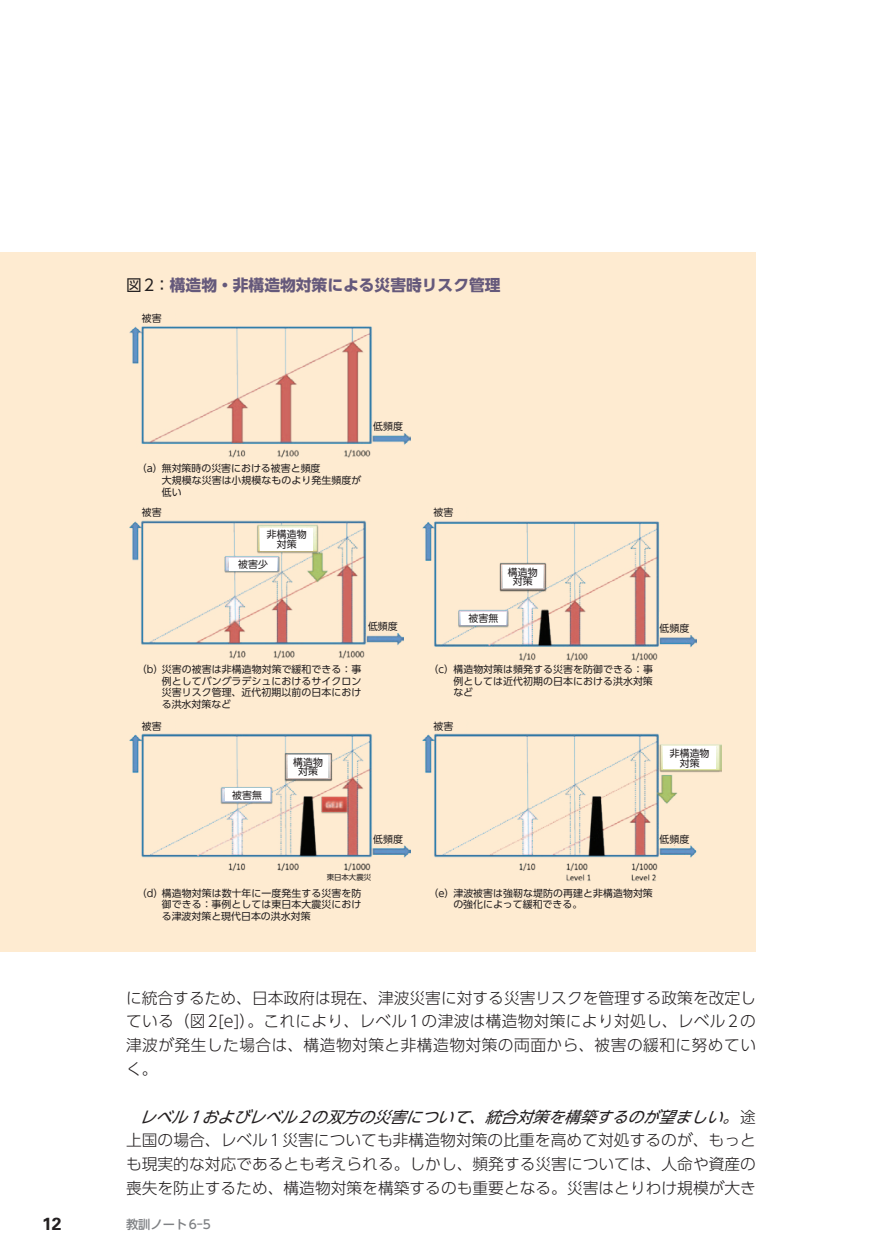
<style>
.page{position:relative;width:882px;height:1260px;background:#fff}
.page>*{position:absolute;margin:0;border:0;box-sizing:border-box;transform-origin:0 0}
.t1{font:700 17.5px "Univers LT Std";color:#231f20}
.t2{font:300 15.75px/23.8px "UD Shin Go Pro";letter-spacing:.01em;color:#231f20;text-align:justify}
.t3{font:700 15.75px "UD Shin Go Pro";color:#65597b}
.t4{font:500 12.25px "UD Shin Go Pro";color:#808285}
.t5{font:9.97px/11.9px "UD Shin Go Pro";letter-spacing:.005em;color:#231f20;text-align:center}
.t6{font:7.52px "UD Shin Go Pro";color:#231f20}
.s1{font-weight:400;color:#231f20}
.s2{font-weight:400;font-style:italic}
</style>
<div class="page">
<div style="left:0;top:252px;width:756px;height:699px;background:#feebd1"></div>
<img style="left:129px;top:326px;width:282px;height:132px">
<img style="left:129px;top:520px;width:275px;height:139px">
<img style="left:422px;top:521px;width:275px;height:140px">
<img style="left:129px;top:733px;width:282px;height:138px">
<img style="left:422px;top:733px;width:299px;height:148px">
<div style="left:373px;top:410px;width:37px;height:22px;background:#feebd1"></div>
<div style="left:368px;top:610px;width:37px;height:23px;background:#feebd1"></div>
<div style="left:229px;top:558px;width:48px;height:13px;background:#fff"></div>
<div style="left:461px;top:612px;width:45px;height:12px;background:#fff"></div>
<div style="left:660px;top:612px;width:37px;height:22px;background:#feebd1"></div>
<div style="left:373px;top:823px;width:37px;height:22px;background:#feebd1"></div>
<div style="left:660px;top:823px;width:37px;height:22px;background:#feebd1"></div>
<div style="left:261px;top:528px;width:52px;height:23px;background:#fff"></div>
<div style="left:503px;top:566px;width:39px;height:22px;background:#fff"></div>
<div style="left:289px;top:756px;width:39px;height:22px;background:#fff"></div>
<div style="left:664px;top:747px;width:52px;height:22px;background:#fff"></div>
<div style="left:225px;top:789px;width:44px;height:12px;background:#fff"></div>
<h2 class="t3" style="left:126px;top:272px;width:376px"><span class="s1">図2：</span>構造物・非構造物対策による災害時リスク管理</h2>
<p class="t5" style="left:142px;top:312px;width:21px">被害</p>
<p class="t5" style="left:373px;top:420px;width:31px">低頻度</p>
<p class="t5" style="left:162px;top:462px;width:201px;text-align:left;text-indent:-25px">（a）無対策時の災害における被害と頻度<br>大規模な災害は小規模なものより発生頻度が低い</p>
<p class="t5" style="left:142px;top:506px;width:21px">被害</p>
<p class="t5" style="left:267px;top:529px;width:41px;line-height:10px">非構造物対策</p>
<p class="t5" style="left:238px;top:558px;width:31px">被害少</p>
<p class="t5" style="left:368px;top:620px;width:31px">低頻度</p>
<p class="t5" style="left:162px;top:663px;width:201px;text-align:justify;text-indent:-25px">（b）災害の被害は非構造物対策で緩和できる：事例としてバングラデシュにおけるサイクロン災害リスク管理、近代初期以前の日本における洪水対策など</p>
<p class="t5" style="left:142px;top:720px;width:21px">被害</p>
<p class="t5" style="left:434px;top:506px;width:21px">被害</p>
<p class="t5" style="left:508px;top:566px;width:31px;line-height:10px">構造物対策</p>
<p class="t5" style="left:469px;top:612px;width:31px">被害無</p>
<p class="t5" style="left:660px;top:622px;width:31px">低頻度</p>
<p class="t5" style="left:453px;top:663px;width:201px;text-align:justify;text-indent:-25px">（c）構造物対策は頻発する災害を防御できる：事例としては近代初期の日本における洪水対策など</p>
<p class="t5" style="left:434px;top:720px;width:21px">被害</p>
<p class="t5" style="left:232px;top:789px;width:31px">被害無</p>
<p class="t5" style="left:293px;top:756px;width:31px;line-height:10px">構造物対策</p>
<p class="t5" style="left:670px;top:748px;width:41px;line-height:10px">非構造物対策</p>
<p class="t5" style="left:373px;top:832px;width:31px">低頻度</p>
<p class="t6" style="left:327px;top:871px;width:46px">東日本大震災</p>
<p class="t5" style="left:660px;top:832px;width:31px">低頻度</p>
<p class="t5" style="left:162px;top:886px;width:201px;text-align:justify;text-indent:-25px">（d）構造物対策は数十年に一度発生する災害を防御できる：事例としては東日本大震災における津波対策と現代日本の洪水対策</p>
<p class="t5" style="left:453px;top:886px;width:201px;text-align:left;text-indent:-25px">（e）津波被害は強靭な堤防の再建と非構造物対策の強化によって緩和できる。</p>
<h2 class="t2" style="left:126px;top:985px;width:632px">に統合するため、日本政府は現在、津波災害に対する災害リスクを管理する政策を改定している（図2[e]）。これにより、レベル1の津波は構造物対策により対処し、レベル2の津波が発生した場合は、構造物対策と非構造物対策の両面から、被害の緩和に努めていく。</h2>
<h2 class="t2" style="left:126px;top:1104px;width:631px;text-indent:14px"><span class="s2">レベル1およびレベル2の双方の災害について、統合対策を構築するのが望ましい。</span>途上国の場合、レベル1災害についても非構造物対策の比重を高めて対処するのが、もっとも現実的な対応であるとも考えられる。しかし、頻発する災害については、人命や資産の喪失を防止するため、構造物対策を構築するのも重要となる。災害はとりわけ規模が大き</h2>
<h1 class="t1" style="left:42px;top:1214px;width:21px">12</h1>
<p class="t4" style="left:126px;top:1215px;width:87px">教訓ノート6-5</p>
</div>
